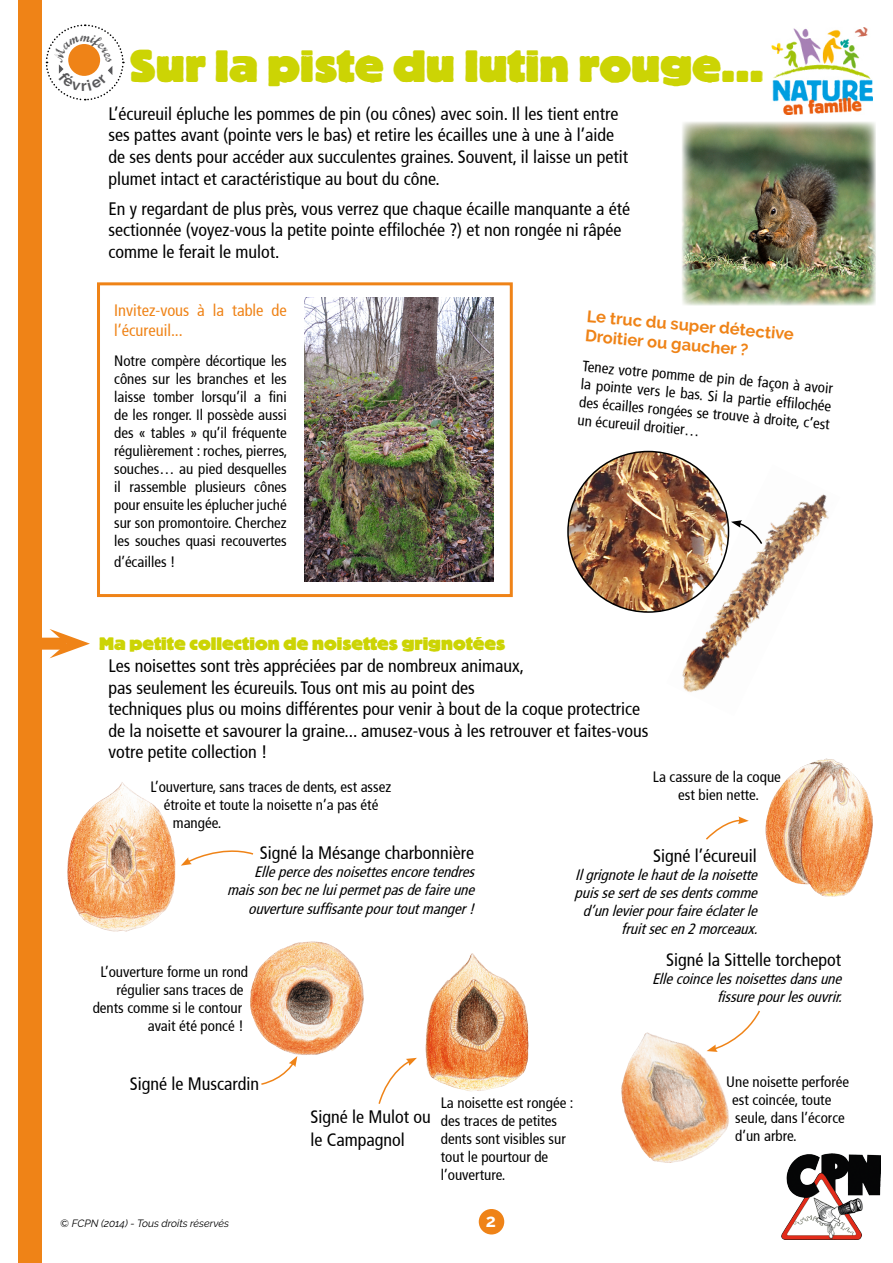
<style>
.page{position:relative;width:893px;height:1263px;background:#fff}
.page>*{position:absolute;margin:0;border:0;box-sizing:border-box;transform-origin:0 0}
.t1{font:800 45px "Block BE";color:#ccd404}
.t2{font:condensed 18px/21.6px "Frutiger";color:#000}
.t3{font:800 18px "Block BE";color:#ccd404}
.t4{font:700 18px "Raleway";color:#fff}
.t5{font:700 16.5px/19.8px "Raleway";color:#ef8317}
.t6{font:condensed 16.5px/19.8px "Frutiger";color:#ef8317}
.t7{font:condensed 15px/18px "Frutiger";color:#000;text-align:justify}
.t8{font:italic condensed 15px/18px "Frutiger";color:#000;text-align:right}
.t9{font:italic 10.5px "Raleway";color:#000}
</style>
<div class="page">
<img style="left:682px;top:122px;width:193px;height:183px">
<div style="left:18px;top:0;width:24px;height:1263px;background:#ef8317"></div>
<img style="left:771px;top:27px;width:102px;height:88px">
<img style="left:782px;top:1154px;width:98px;height:85px">
<div style="left:479px;top:1209px;width:25px;height:25px;background:#ef8317;border-radius:50%"></div>
<img style="left:668px;top:464px;width:161px;height:228px">
<img style="left:765px;top:758px;width:108px;height:139px">
<img style="left:67px;top:782px;width:109px;height:150px">
<img style="left:621px;top:1032px;width:108px;height:131px">
<img style="left:568px;top:451px;width:160px;height:161px;border-radius:80px">
<svg style="left:731px;top:520px;width:33px;height:26px"></svg>
<img style="left:425px;top:953px;width:104px;height:138px">
<img style="left:250px;top:941px;width:114px;height:114px">
<img style="left:305px;top:298px;width:188px;height:284px">
<svg style="left:707px;top:1010px;width:53px;height:42px"></svg>
<svg style="left:378px;top:1058px;width:39px;height:46px"></svg>
<svg style="left:706px;top:816px;width:43px;height:24px"></svg>
<svg style="left:181px;top:850px;width:73px;height:16px"></svg>
<svg style="left:261px;top:1056px;width:36px;height:29px"></svg>
<div style="left:40px;top:638px;width:26px;height:12px;background:#ef8317"></div>
<svg style="left:50px;top:629px;width:40px;height:29px"></svg>
<div style="left:97px;top:282px;width:416px;height:315px;border:3px solid #ef8317"></div>
<svg style="left:45px;top:24px;width:80px;height:77px"></svg>
<h1 class="t1" style="left:130px;top:41px;width:635px">Sur la piste du lutin rouge...</h1>
<p class="t2" style="left:108px;top:103px;width:521px">L’écureuil épluche les pommes de pin (ou cônes) avec soin. Il les tient entre ses pattes avant (pointe vers le bas) et retire les écailles une à une à l’aide de ses dents pour accéder aux succulentes graines. Souvent, il laisse un petit plumet intact et caractéristique au bout du cône.</p>
<p class="t2" style="left:108px;top:198px;width:523px">En y regardant de plus près, vous verrez que chaque écaille manquante a été sectionnée (voyez-vous la petite pointe effilochée ?) et non rongée ni râpée comme le ferait le mulot.</p>
<p class="t6" style="left:114px;top:300px;width:174px">Invitez-vous à la table de l’écureuil...</p>
<p class="t7" style="left:114px;top:351px;width:175px">Notre compère décortique les cônes sur les branches et les laisse tomber lorsqu’il a fini de les ronger. Il possède aussi des « tables » qu’il fréquente régulièrement : roches, pierres, souches… au pied desquelles il rassemble plusieurs cônes pour ensuite les éplucher juché sur son promontoire. Cherchez les souches quasi recouvertes</p>
<p class="t7" style="left:114px;top:553px;width:63px">d’écailles !</p>
<p class="t3" style="left:99px;top:634px;width:408px">Ma petite collection de noisettes grignotées</p>
<p class="t5" style="left:588px;top:306px;width:209px;rotate:5deg">Le truc du super détective<br>Droitier ou gaucher ?</p>
<p class="t7" style="left:583px;top:357px;width:253px;rotate:5deg">Tenez votre pomme de pin de façon à avoir la pointe vers le bas. Si la partie effilochée des écailles rongées se trouve à droite, c’est un écureuil droitier…</p>
<p class="t2" style="left:108px;top:655px;width:541px">Les noisettes sont très appréciées par de nombreux animaux,<br>pas seulement les écureuils. Tous ont mis au point des<br>techniques plus ou moins différentes pour venir à bout de la coque protectrice de la noisette et savourer la graine... amusez-vous à les retrouver et faites-vous votre petite collection !</p>
<p class="t7" style="left:150px;top:778px;width:242px">L’ouverture, sans traces de dents, est assez</p>
<p class="t7" style="left:164px;top:796px;width:216px">étroite et toute la noisette n’a pas été</p>
<p class="t7" style="left:173px;top:814px;width:50px">mangée.</p>
<p class="t2" style="left:260px;top:842px;width:216px">Signé la Mésange charbonnière</p>
<p class="t8" style="left:227px;top:862px;width:253px">Ellepercedesnoisettesencoretendres maissonbecneluipermetpasdefaireune</p>
<p class="t8" style="left:248px;top:900px;width:232px">ouverturesuffisantepourtoutmanger!</p>
<p class="t7" style="left:100px;top:963px;width:149px">L’ouverture forme un rond</p>
<p class="t7" style="left:117px;top:981px;width:129px">régulier sans traces de</p>
<p class="t7" style="left:93px;top:999px;width:151px">dents comme si le contour</p>
<p class="t7" style="left:148px;top:1017px;width:97px">avait été poncé !</p>
<p class="t7" style="left:653px;top:768px;width:129px;text-align:center">La cassure de la coque est bien nette.</p>
<p class="t2" style="left:653px;top:845px;width:105px">Signé l’écureuil</p>
<p class="t8" style="left:575px;top:866px;width:189px">Ilgrignotelehautdelanoisette puissesertdesesdentscomme d’unlevierpourfaireéclaterle fruitsecen2morceaux.</p>
<p class="t2" style="left:666px;top:949px;width:176px">Signé la Sittelle torchepot</p>
<p class="t8" style="left:652px;top:970px;width:196px">Ellecoincelesnoisettesdansune fissurepourlesouvrir.</p>
<p class="t2" style="left:130px;top:1073px;width:131px">Signé le Muscardin</p>
<p class="t2" style="left:310px;top:1106px;width:122px;line-height:22.5px">Signé le Mulot ou le Campagnol</p>
<p class="t7" style="left:441px;top:1094px;width:134px;text-align:left">La noisette est rongée : des traces de petites dents sont visibles sur tout le pourtour de l’ouverture.</p>
<p class="t9" style="left:60px;top:1217px;width:170px">© FCPN (2014) - Tous droits réservés</p>
<p class="t4" style="left:486px;top:1211px;width:12px">2</p>
<p class="t7" style="left:732px;top:1073px;width:118px;text-align:left;text-indent:-6px">Une noisette perforée est coincée, toute seule, dans l’écorce d’un arbre.</p>
</div>
